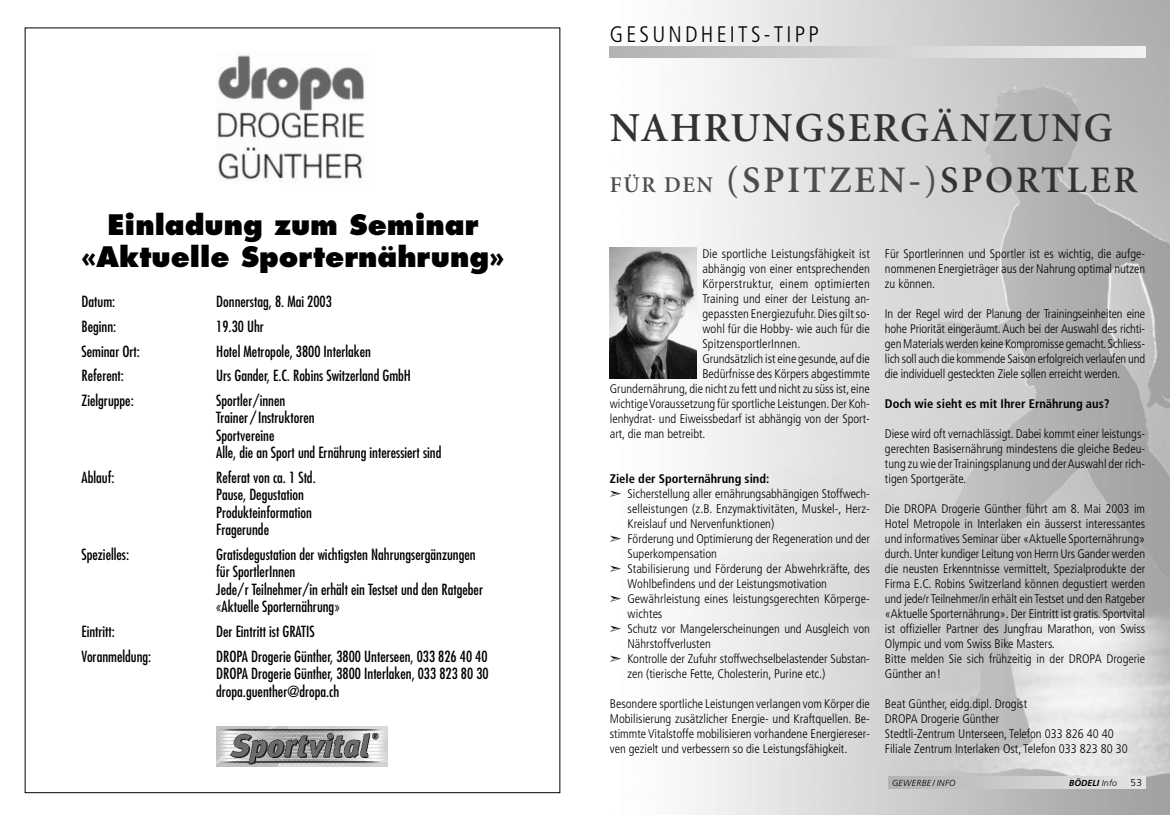
<style>
.page{position:relative;width:1170px;height:815px;background:#fff}
.page>*{position:absolute;margin:0;border:0;box-sizing:border-box;transform-origin:0 0}
.t1{font:600 41.25px "Minion";letter-spacing:.05em;color:#333}
.t2{font:600 37.5px "Minion";letter-spacing:.075em;color:#4d4d4d}
.t3{font:800 27.5px/32.5px "Futura";color:#000;text-align:center}
.t4{font:300 condensed 22.5px "Frutiger";letter-spacing:.145em;color:#000}
.t5{font:condensed 15px/17.5px "Futura";color:#000}
.t6{font:300 condensed 12.5px/15px "Frutiger";color:#000;text-align:justify}
.t7{font:700 condensed 12.5px "Frutiger";color:#000}
.t8{font:300 condensed 12.5px "Frutiger";letter-spacing:.025em;color:#000}
.t9{font:300 10px "Frutiger";color:#000}
.t10{font:italic 300 8.75px "Frutiger LT Std";letter-spacing:.035em;color:#000}
.t11{font:italic 700 8.75px "Frutiger";color:#000}
.s1{font-size:22.5px}
.s2{color:#333}
.s3{font-family:"Frutiger LT Std";font-weight:300}
</style>
<div class="page">
<img style="left:609px;top:0;width:560px;height:815px">
<svg style="left:888px;top:776px;width:257px;height:12px;background:#cbcbcb"></svg>
<svg style="left:609px;top:47px;width:536px;height:10px;background:#d2d2d2"></svg>
<img style="left:609px;top:248px;width:87px;height:130px">
<img style="left:217px;top:55px;width:148px;height:125px">
<img style="left:216px;top:726px;width:172px;height:40px">
<h3 class="t3" style="left:81px;top:211px;width:425px">Einladung zum Seminar «Aktuelle Sporternährung»</h3>
<p class="t5" style="left:81px;top:294px;width:35px">Datum:</p>
<p class="t5" style="left:216px;top:294px;width:117px">Donnerstag, 8. Mai 2003</p>
<p class="t5" style="left:81px;top:319px;width:36px">Beginn:</p>
<p class="t5" style="left:216px;top:319px;width:49px">19.30 Uhr</p>
<p class="t5" style="left:81px;top:343px;width:60px">Seminar Ort:</p>
<p class="t5" style="left:216px;top:343px;width:156px">Hotel Metropole, 3800 Interlaken</p>
<p class="t5" style="left:81px;top:368px;width:44px">Referent:</p>
<p class="t5" style="left:216px;top:368px;width:196px">Urs Gander, E.C. Robins Switzerland GmbH</p>
<p class="t5" style="left:81px;top:392px;width:54px">Zielgruppe:</p>
<p class="t5" style="left:216px;top:392px;width:227px">Sportler/innen<br>Trainer / Instruktoren<br>Sportvereine<br>Alle, die an Sport und Ernährung interessiert sind</p>
<p class="t5" style="left:81px;top:469px;width:34px">Ablauf:</p>
<p class="t5" style="left:216px;top:469px;width:101px">Referat von ca. 1 Std.<br>Pause, Degustation<br>Produkteinformation<br>Fragerunde</p>
<p class="t5" style="left:81px;top:546px;width:49px">Spezielles:</p>
<p class="t5" style="left:216px;top:546px;width:268px">Gratisdegustation der wichtigsten Nahrungsergänzungen für SportlerInnen<br>Jede/r Teilnehmer/in erhält ein Testset und den Ratgeber «Aktuelle Sporternährung»</p>
<p class="t5" style="left:81px;top:624px;width:35px">Eintritt:</p>
<p class="t5" style="left:216px;top:624px;width:100px">Der Eintritt ist GRATIS</p>
<p class="t5" style="left:81px;top:648px;width:71px">Voranmeldung:</p>
<p class="t5" style="left:216px;top:648px;width:274px;text-align:justify">DROPA Drogerie Günther, 3800 Unterseen, 033 826 40 40<br>DROPA Drogerie Günther, 3800 Interlaken, 033 823 80 30 dropa.guenther@dropa.ch</p>
<h3 class="t4" style="left:609px;top:25px;width:210px">GESUNDHEITS-TIPP</h3>
<h1 class="t1" style="left:609px;top:112px;width:504px">NAHRUNGSERGÄNZUNG</h1>
<h2 class="t2" style="left:609px;top:165px;width:529px"><span class="s1">FÜR DEN</span> (SPITZEN-)<span class="s2">SPORTLER</span></h2>
<p class="t6" style="left:702px;top:247px;width:169px">Die sportliche Leistungsfähigkeit ist</p>
<p class="t6" style="left:702px;top:262px;width:169px">abhängig von einer entsprechenden</p>
<p class="t8" style="left:702px;top:278px;width:169px">Körperstruktur, einem optimierten</p>
<p class="t6" style="left:702px;top:292px;width:169px">Training und einer der Leistung an-</p>
<p class="t6" style="left:702px;top:307px;width:169px">gepassten Energiezufuhr.Dies gilt so-</p>
<p class="t6" style="left:702px;top:322px;width:169px">wohl für die Hobby- wie auch für die</p>
<p class="t6" style="left:702px;top:337px;width:99px">SpitzensportlerInnen.</p>
<p class="t6" style="left:702px;top:352px;width:169px">Grundsätzlich ist eine gesunde, auf die</p>
<p class="t6" style="left:702px;top:367px;width:169px">Bedürfnisse des Körpers abgestimmte</p>
<p class="t6" style="left:609px;top:382px;width:262px">Grundernährung, die nicht zu fett und nicht zu süss ist, eine</p>
<p class="t6" style="left:609px;top:397px;width:262px">wichtigeVoraussetzung für sportliche Leistungen.Der Koh-</p>
<p class="t6" style="left:609px;top:412px;width:262px">lenhydrat- und Eiweissbedarf ist abhängig von der Sport-</p>
<p class="t6" style="left:609px;top:427px;width:97px">art, die man betreibt.</p>
<p class="t7" style="left:609px;top:473px;width:161px">Ziele der Sporternährung sind:</p>
<p class="t6" style="left:609px;top:487px;width:262px">➣ Sicherstellung aller ernährungsabhängigen Stoffwech-</p>
<p class="t6" style="left:627px;top:502px;width:244px">selleistungen (z.B. Enzymaktivitäten, Muskel-, Herz-</p>
<p class="t6" style="left:627px;top:517px;width:148px">Kreislauf und Nervenfunktionen)</p>
<p class="t6" style="left:609px;top:532px;width:262px">➣ Förderung und Optimierung der Regeneration und der</p>
<p class="t6" style="left:627px;top:547px;width:91px">Superkompensation</p>
<p class="t6" style="left:609px;top:562px;width:262px">➣ Stabilisierung und Förderung der Abwehrkräfte, des</p>
<p class="t6" style="left:627px;top:577px;width:201px">Wohlbefindens und der Leistungsmotivation</p>
<p class="t6" style="left:609px;top:592px;width:262px">➣ Gewährleistung eines leistungsgerechten Körperge-</p>
<p class="t6" style="left:627px;top:607px;width:36px">wichtes</p>
<p class="t6" style="left:609px;top:622px;width:262px">➣ Schutz vor Mangelerscheinungen und Ausgleich von</p>
<p class="t6" style="left:627px;top:637px;width:85px">Nährstoffverlusten</p>
<p class="t6" style="left:609px;top:652px;width:262px">➣ Kontrolle der Zufuhr stoffwechselbelastender Substan-</p>
<p class="t6" style="left:627px;top:667px;width:199px">zen (tierische Fette, Cholesterin, Purine etc.)</p>
<p class="t6" style="left:609px;top:697px;width:262px">Besondere sportliche Leistungen verlangen vom Körper die Mobilisierung zusätzlicher Energie- und Kraftquellen. Be&shy;stimmte Vitalstoffe mobilisieren vorhandene Energiereser&shy;ven gezielt und verbessern so die Leistungsfähigkeit.</p>
<p class="t6" style="left:884px;top:247px;width:262px">Für Sportlerinnen und Sportler ist es wichtig, die aufge&shy;nommenen Energieträger aus der Nahrung optimal nutzen zu können.</p>
<p class="t6" style="left:884px;top:307px;width:262px">In der Regel wird der Planung der Trainingseinheiten eine hohe Priorität eingeräumt. Auch bei der Auswahl des richti&shy;gen Materials werden keine Kompromisse gemacht.Schliess&shy;lich soll auch die kommende Saison erfolgreich verlaufen und die individuell gesteckten Ziele sollen erreicht werden.</p>
<p class="t7" style="left:884px;top:398px;width:226px">Doch wie sieht es mit Ihrer Ernährung aus?</p>
<p class="t6" style="left:884px;top:427px;width:262px">Diese wird oft vernachlässigt. Dabei kommt einer leistungs&shy;gerechten Basisernährung mindestens die gleiche Bedeu&shy;tung zuwie derTrainingsplanung und derAuswahl der rich&shy;tigen Sportgeräte.</p>
<p class="t6" style="left:884px;top:502px;width:262px;text-align:left">Die DROPA Drogerie Günther führt am 8. Mai 2003 im Hotel Metropole in Interlaken ein äusserst interessantes und informatives Seminar über «Aktuelle Sporternährung» durch.Unter kundiger Leitung von Herrn Urs Gander werden die neusten Erkenntnisse vermittelt, Spezialprodukte der Firma E.C. Robins Switzerland können degustiert werden und jede/r Teilnehmer/in erhält ein Testset und den Ratgeber «Aktuelle Sporternährung». Der Eintritt ist gratis. Sportvital ist offizieller Partner des Jungfrau Marathon, von Swiss Olympic und vom Swiss Bike Masters.<br>Bitte melden Sie sich frühzeitig in der DROPA Drogerie Günther an!</p>
<p class="t6" style="left:884px;top:697px;width:244px;text-align:left">Beat Günther, eidg.dipl. Drogist<br>DROPA Drogerie Günther<br>Stedtli-Zentrum Unterseen, Telefon 033 826 40 40<br>Filiale Zentrum Interlaken Ost, Telefon 033 823 80 30</p>
<p class="t10" style="left:891px;top:779px;width:65px">GEWERBE/ INFO</p>
<p class="t11" style="left:1068px;top:779px;width:50px">BÖDELI <span class="s3">Info</span></p>
<p class="t9" style="left:1130px;top:778px;width:13px">53</p>
</div>
